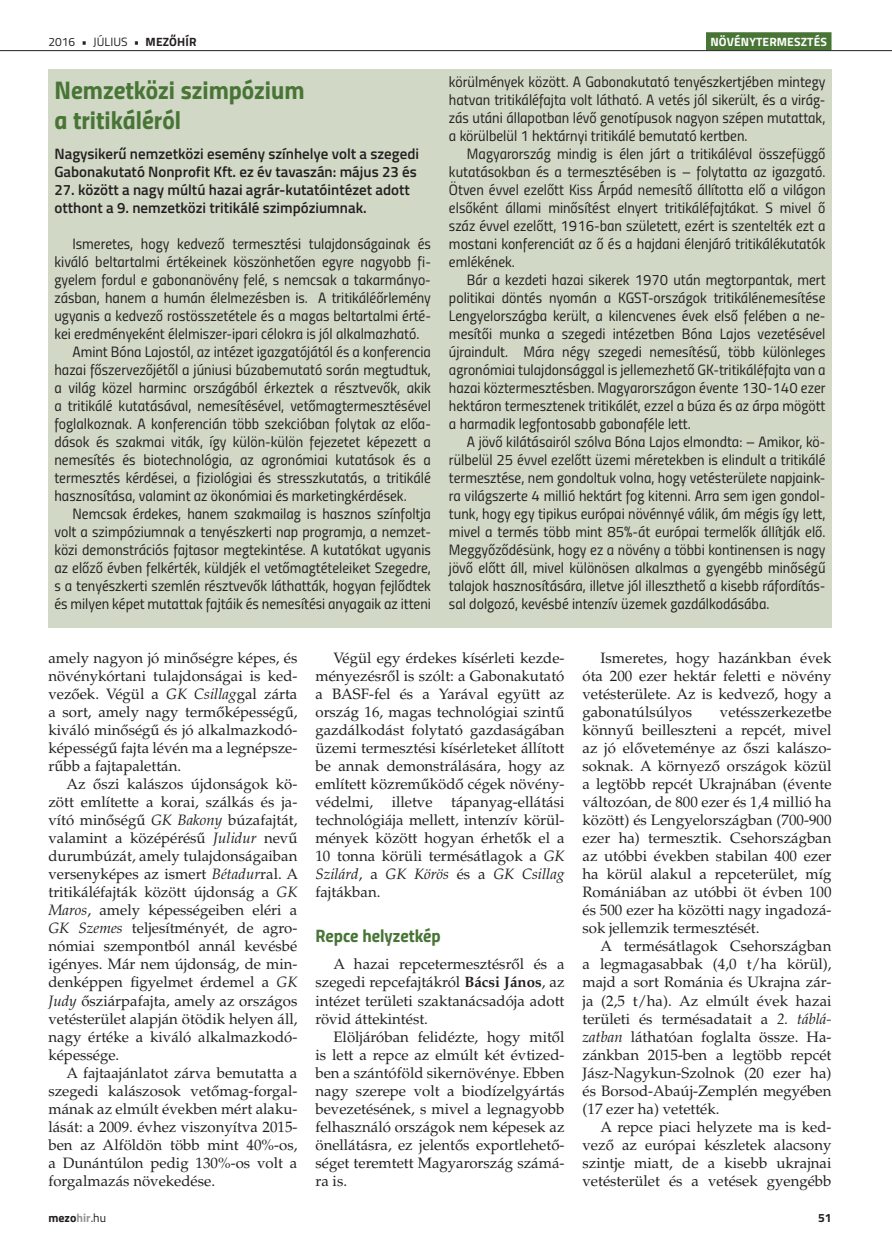
<style>
.page{position:relative;width:892px;height:1259px;background:#fff}
.page>*{position:absolute;margin:0;border:0;box-sizing:border-box;transform-origin:0 0}
.t1{font:25.5px/30.6px "Titillium Bold Upright";color:#487536}
.t2{font:18px "Titillium Bold Upright";color:#487536}
.t3{font:15px/18px "Titillium Regular Upright";color:#231f20;text-align:justify}
.t4{font:15px/18px "Palatino LT Std";color:#231f20;text-align:justify}
.t5{font:600 15px/18px "Titillium";color:#231f20}
.t6{font:12px "Titillium";letter-spacing:.01em;color:#231f20}
.t7{font:700 12px "Titillium";letter-spacing:.01em;color:#fff}
.t8{font:700 12px "Titillium";color:#231f20}
.s1{font-weight:700}
.s2{font-style:italic}
.s3{color:#939598}
.s4{font-weight:400}
</style>
<div class="page">
<div style="left:706px;top:32px;width:125px;height:18px;background:#487536"></div>
<hr style="left:0;top:50px;width:892px;height:1px;background:#231f20">
<div style="left:48px;top:69px;width:783px;height:558px;background:#d1d8c6"></div>
<p class="t6" style="left:48px;top:33px;width:150px">2016 • JÚLIUS • <span class="s1">MEZŐHÍR</span></p>
<p class="t7" style="left:710px;top:32px;width:118px">NÖVÉNYTERMESZTÉS</p>
<h1 class="t1" style="left:54px;top:73px;width:252px">Nemzetközi szimpózium a tritikáléról</h1>
<p class="t5" style="left:54px;top:144px;width:366px">Nagysikerű nemzetközi esemény színhelye volt a szegedi<br>Gabonakutató Nonprofit Kft. ez év tavaszán: május 23 és</p>
<p class="t5" style="left:54px;top:180px;width:357px">27. között a nagy múltú hazai agrár-kutatóintézet adott otthont a 9. nemzetközi tritikálé szimpóziumnak.</p>
<p class="t3" style="left:72px;top:234px;width:360px">Ismeretes, hogy kedvező termesztési tulajdonságainak és</p>
<p class="t3" style="left:54px;top:252px;width:378px">kiváló beltartalmi értékeinek köszönhetően egyre nagyobb fi-</p>
<p class="t3" style="left:54px;top:270px;width:378px">gyelem fordul e gabonanövény felé, s nemcsak a takarmányo-</p>
<p class="t3" style="left:54px;top:288px;width:378px">zásban, hanem a humán élelmezésben is. A tritikáléőrlemény</p>
<p class="t3" style="left:54px;top:306px;width:378px">ugyanis a kedvező rostösszetétele és a magas beltartalmi érté-</p>
<p class="t3" style="left:54px;top:324px;width:366px">kei eredményeként élelmiszer-ipari célokra is jól alkalmazható.</p>
<p class="t3" style="left:72px;top:342px;width:360px">Amint Bóna Lajostól, az intézet igazgatójától és a konferencia</p>
<p class="t3" style="left:54px;top:360px;width:378px">hazai főszervezőjétől a júniusi búzabemutató során megtudtuk,</p>
<p class="t3" style="left:54px;top:378px;width:378px">a világ közel harminc országából érkeztek a résztvevők, akik</p>
<p class="t3" style="left:54px;top:396px;width:378px">a tritikálé kutatásával, nemesítésével, vetőmagtermesztésével</p>
<p class="t3" style="left:54px;top:414px;width:378px">foglalkoznak. A konferencián több szekcióban folytak az előa-</p>
<p class="t3" style="left:54px;top:432px;width:378px">dások és szakmai viták, így külön-külön fejezetet képezett a</p>
<p class="t3" style="left:54px;top:450px;width:378px">nemesítés és biotechnológia, az agronómiai kutatások és a</p>
<p class="t3" style="left:54px;top:468px;width:378px">termesztés kérdései, a fiziológiai és stresszkutatás, a tritikálé</p>
<p class="t3" style="left:54px;top:486px;width:354px">hasznosítása, valamint az ökonómiai és marketingkérdések.</p>
<p class="t3" style="left:72px;top:504px;width:360px">Nemcsak érdekes, hanem szakmailag is hasznos színfoltja</p>
<p class="t3" style="left:54px;top:522px;width:378px">volt a szimpóziumnak a tenyészkerti nap programja, a nemzet-</p>
<p class="t3" style="left:54px;top:540px;width:378px">közi demonstrációs fajtasor megtekintése. A kutatókat ugyanis</p>
<p class="t3" style="left:54px;top:558px;width:378px">az előző évben felkérték, küldjék el vetőmagtételeiket Szegedre,</p>
<p class="t3" style="left:54px;top:576px;width:378px">s a tenyészkerti szemlén résztvevők láthatták, hogyan fejlődtek</p>
<p class="t3" style="left:54px;top:594px;width:378px">és milyen képet mutattak fajtáik és nemesítési anyagaik az itteni</p>
<p class="t3" style="left:449px;top:72px;width:378px">körülmények között. A Gabonakutató tenyészkertjében mintegy hatvan tritikáléfajta volt látható. A vetés jól sikerült, és a virág&shy;zás utáni állapotban lévő genotípusok nagyon szépen mutattak, a körülbelül 1 hektárnyi tritikálé bemutató kertben.</p>
<p class="t3" style="left:449px;top:144px;width:378px;text-indent:18px">Magyarország mindig is élen járt a tritikáléval összefüggő kutatásokban és a termesztésében is – folytatta az igazgató.<br>Ötven évvel ezelőtt Kiss Árpád nemesítő állította elő a világon elsőként állami minősítést elnyert tritikáléfajtákat. S mivel ő száz évvel ezelőtt, 1916-ban született, ezért is szentelték ezt a mostani konferenciát az ő és a hajdani élenjáró tritikálékutatók emlékének.</p>
<p class="t3" style="left:449px;top:270px;width:378px;text-indent:18px">Bár a kezdeti hazai sikerek 1970 után megtorpantak, mert politikai döntés nyomán a KGST-országok tritikálénemesítése Lengyelországba került, a kilencvenes évek első felében a ne&shy;mesítői munka a szegedi intézetben Bóna Lajos vezetésével újraindult. Mára négy szegedi nemesítésű, több különleges agronómiai tulajdonsággal is jellemezhető GK-tritikáléfajta van a hazai köztermesztésben. Magyarországon évente 130-140 ezer hektáron termesztenek tritikálét, ezzel a búza és az árpa mögött a harmadik legfontosabb gabonaféle lett.</p>
<p class="t3" style="left:449px;top:432px;width:378px;text-indent:18px">A jövő kilátásairól szólva Bóna Lajos elmondta: – Amikor, kö&shy;rülbelül 25 évvel ezelőtt üzemi méretekben is elindult a tritikálé termesztése, nem gondoltuk volna, hogy vetésterülete napjaink&shy;ra világszerte 4 millió hektárt fog kitenni. Arra sem igen gondol&shy;tunk, hogy egy tipikus európai növénnyé válik, ám mégis így lett, mivel a termés több mint 85%-át európai termelők állítják elő.<br>Meggyőződésünk, hogy ez a növény a többi kontinensen is nagy jövő előtt áll, mivel különösen alkalmas a gyengébb minőségű talajok hasznosítására, illetve jól illeszthető a kisebb ráfordítás&shy;sal dolgozó, kevésbé intenzív üzemek gazdálkodásába.</p>
<p class="t4" style="left:48px;top:649px;width:251px">amely nagyon jó minőségre képes, és növénykórtani tulajdonságai is ked&shy;vezőek. Végül a <span class="s2">GK Csillag</span>gal zárta a sort, amely nagy termőképességű, kiváló minőségű és jó alkalmazkodó&shy;képességű fajta lévén ma a legnépsze&shy;rűbb a fajtapalettán.</p>
<p class="t4" style="left:48px;top:775px;width:251px;text-indent:18px">Az őszi kalászos újdonságok kö&shy;zött említette a korai, szálkás és ja&shy;vító minőségű <span class="s2">GK Bakony</span> búzafajtát, valamint a középérésű <span class="s2">Julidur</span> nevű durumbúzát, amely tulajdonságaiban versenyképes az ismert <span class="s2">Bétadur</span>ral. A tritikáléfajták között újdonság a <span class="s2">GK Maros</span>, amely képességeiben eléri a <span class="s2">GK Szemes</span> teljesítményét, de agro&shy;nómiai szempontból annál kevésbé igényes. Már nem újdonság, de min&shy;denképpen gyelmet érdemel a <span class="s2">GK Judy</span> ősziárpafajta, amely az országos vetésterület alapján ötödik helyen áll, nagy értéke a kiváló alkalmazkodó&shy;képessége.</p>
<p class="t4" style="left:48px;top:1063px;width:251px;text-indent:18px">A fajtaajánlatot zárva bemutatta a szegedi kalászosok vetőmag-forgal&shy;mának az elmúlt években mért alaku&shy;lását: a 2009. évhez viszonyítva 2015- ben az Alföldön több mint 40%-os, a Dunántúlon pedig 130%-os volt a forgalmazás növekedése.</p>
<p class="t4" style="left:315px;top:649px;width:251px;text-indent:18px">Végül egy érdekes kísérleti kezde&shy;ményezésről is szólt: a Gabonakutató a BASF-fel és a Yarával együtt az ország 16, magas technológiai szintű gazdálkodást folytató gazdaságában üzemi termesztési kísérleteket állított be annak demonstrálására, hogy az említett közreműködő cégek növény&shy;védelmi, illetve tápanyag-ellátási technológiája mellett, intenzív körül&shy;mények között hogyan érhetők el a 10 tonna körüli termésátlagok a <span class="s2">GK Szilárd</span>, a <span class="s2">GK Körös</span> és a <span class="s2">GK Csillag </span>fajtákban.</p>
<p class="t2" style="left:315px;top:921px;width:127px">Repce helyzetkép</p>
<p class="t4" style="left:315px;top:955px;width:251px;text-indent:18px">A hazai repcetermesztésről és a szegedi repcefajtákról <span class="s1">Bácsi János</span>, az intézet területi szaktanácsadója adott rövid áttekintést.</p>
<p class="t4" style="left:315px;top:1027px;width:251px;text-indent:18px">Elöljáróban felidézte, hogy mitől is lett a repce az elmúlt két évtized&shy;ben a szántóföld sikernövénye. Ebben nagy szerepe volt a biodízelgyártás bevezetésének, s mivel a legnagyobb felhasználó országok nem képesek az önellátásra, ez jelentős exportlehető&shy;séget teremtett Magyarország számá&shy;ra is.</p>
<p class="t4" style="left:582px;top:649px;width:251px;text-indent:18px">Ismeretes, hogy hazánkban évek óta 200 ezer hektár feletti e növény vetésterülete. Az is kedvező, hogy a gabonatúlsúlyos</p>
<p class="t4" style="left:582px;top:703px;width:251px;text-indent:137px">vetésszerkezetbe könnyű beilleszteni a repcét, mivel az jó előveteménye az őszi kalászo&shy;soknak. A környező országok közül a legtöbb repcét Ukrajnában (évente változóan, de 800 ezer és 1,4 millió ha között) és Lengyelországban (700-900 ezer ha) termesztik. Csehországban az utóbbi években stabilan 400 ezer ha körül alakul a repceterület, míg Romániában az utóbbi öt évben 100 és 500 ezer ha közötti nagy ingadozá&shy;sok jellemzik termesztését.</p>
<p class="t4" style="left:582px;top:937px;width:251px;text-indent:18px">A termésátlagok Csehországban a legmagasabbak (4,0 t/ha körül), majd a sort Románia és Ukrajna zár&shy;ja (2,5 t/ha). Az elmúlt évek hazai területi és termésadatait a <span class="s2">2. táblá&shy;zatban</span> láthatóan foglalta össze. Ha&shy;zánkban 2015-ben a legtöbb repcét Jász-Nagykun-Szolnok (20 ezer ha) és Borsod-Abaúj-Zemplén megyében (17 ezer ha) vetették.</p>
<p class="t4" style="left:582px;top:1117px;width:251px;text-indent:18px">A repce piaci helyzete ma is ked&shy;vező az európai készletek alacsony szintje miatt, de a kisebb ukrajnai vetésterület és a vetések gyengébb</p>
<p class="t8" style="left:48px;top:1208px;width:59px">mezo<span class="s3">hir</span><span class="s4">.hu</span></p>
<p class="t8" style="left:818px;top:1208px;width:15px">51</p>
</div>
